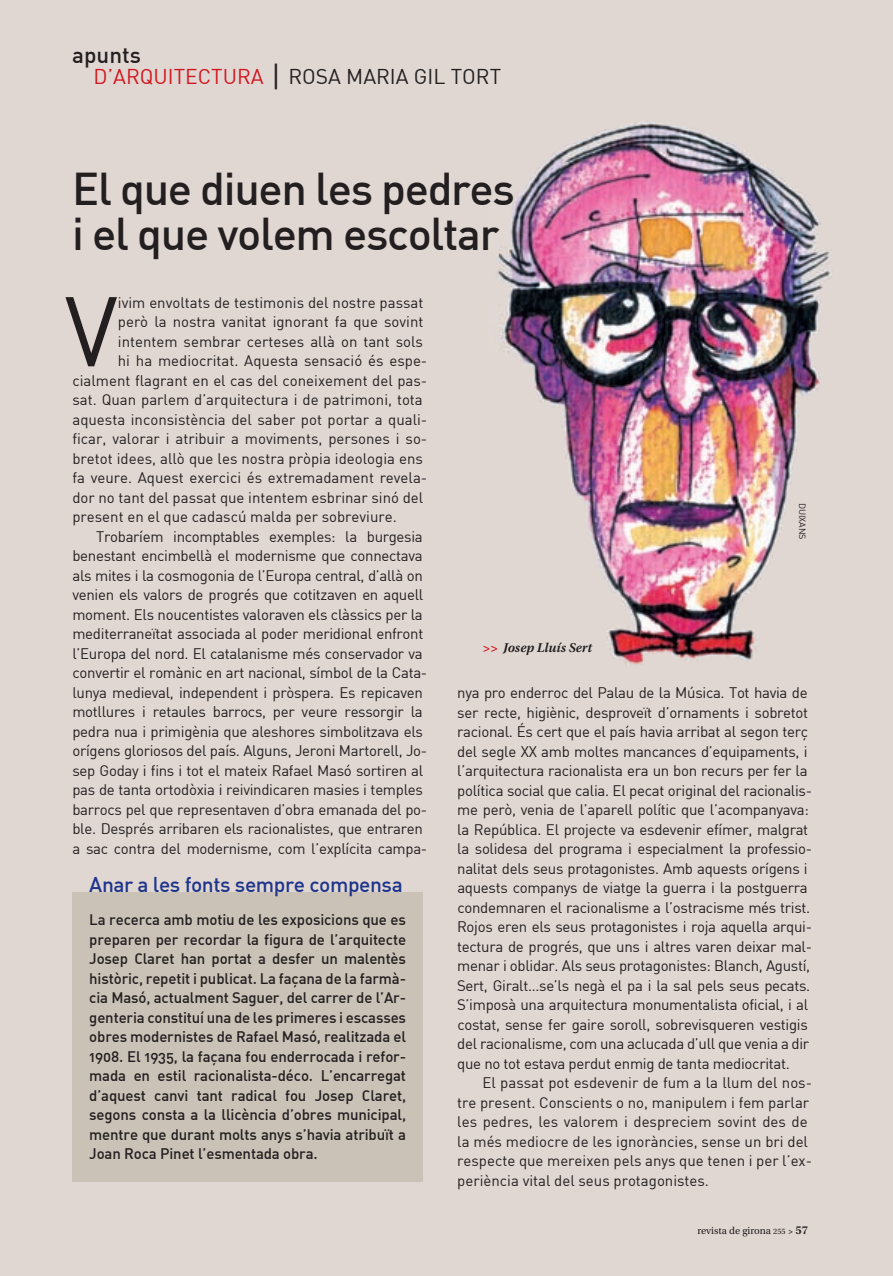
<style>
.page{position:relative;width:893px;height:1276px;background:#e1d7d2}
.page>*{position:absolute;margin:0;border:0;box-sizing:border-box;transform-origin:0 0}
.Apunts_text{font:97.2px "DIN";color:#231f20}
.Apunts_text-2{font:500 45px/45px "DIN";letter-spacing:-.03em;color:#231f20}
.t1{font:500 22.5px "DIN";color:#231f20}
.Apunts_text-3{font:500 21px "DIN";letter-spacing:-.02em;color:#1e358b}
.t2{font:21px "DIN";color:#231f20}
.t3{font:21px "DIN";color:#d2161e}
.Apunts_text-4{font:15px/19.5px "DIN";letter-spacing:-.02em;color:#231f20}
.Apunts_text-5{font:15px/19.5px "DIN";color:#231f20}
.Apunts_text-6{font:15px/19.5px "DIN Medium Alternate";letter-spacing:-.01em;color:#231f20;text-align:justify}
.Secccions_Peus{font:italic 600 13.5px "Utopia Std";color:#231f20}
.t4{font:10.5px "Utopia Std";color:#231f20}
.Seccions_Fotograf{font:9px "DIN";color:#231f20}
.s1{font-size:30px}
.s2{color:#d2161e}
.s3{font-size:8.25px}
.s4{font-weight:600;font-size:9px}
.s5{font-weight:600;font-size:12px}
</style>
<div class="page">
<div style="left:72px;top:891px;width:351px;height:290px;background:#cbc2b7"></div>
<img style="left:497px;top:121px;width:335px;height:545px">
<p class="t1" style="left:72px;top:40px;width:70px">apunts</p>
<p class="t3" style="left:94px;top:63px;width:33px">D’ARQUIT</p>
<p class="t3" style="left:185px;top:63px;width:27px">ECTURA</p>
<p class="t2" style="left:271px;top:63px;width:232px"><span class="s1">|</span> Rosa Maria Gil Tort</p>
<p class="Apunts_text-2" style="left:72px;top:165px;width:444px">El que diuen les pedres i el que volem escoltar</p>
<p class="Apunts_text" style="left:65px;top:270px;width:53px">V</p>
<p class="Apunts_text-5" style="left:118px;top:292px;width:307px">ivim envoltats de testimonis del nostre passat</p>
<p class="Apunts_text-4" style="left:118px;top:312px;width:307px">però la nostra vanitat ignorant fa que sovint</p>
<p class="Apunts_text-5" style="left:118px;top:331px;width:307px">intentem sembrar certeses allà on tant sols</p>
<p class="Apunts_text-5" style="left:118px;top:351px;width:311px">hi ha mediocritat. Aquesta sensació és espe-</p>
<p class="Apunts_text-5" style="left:72px;top:370px;width:356px">cialment flagrant en el cas del coneixement del pas-</p>
<p class="Apunts_text-4" style="left:72px;top:390px;width:352px">sat. Quan parlem d’arquitectura i de patrimoni, tota</p>
<p class="Apunts_text-5" style="left:72px;top:409px;width:356px">aquesta inconsistència del saber pot portar a quali-</p>
<p class="Apunts_text-5" style="left:72px;top:429px;width:356px">ficar, valorar i atribuir a moviments, persones i so-</p>
<p class="Apunts_text-5" style="left:72px;top:448px;width:352px">bretot idees, allò que les nostra pròpia ideologia ens</p>
<p class="Apunts_text-5" style="left:72px;top:468px;width:356px">fa veure. Aquest exercici és extremadament revela-</p>
<p class="Apunts_text-5" style="left:72px;top:487px;width:352px">dor no tant del passat que intentem esbrinar sinó del</p>
<p class="Apunts_text-5" style="left:72px;top:507px;width:326px">present en el que cadascú malda per sobreviure.</p>
<p class="Apunts_text-4" style="left:72px;top:526px;width:356px;text-indent:24px">Trobaríem incomptables exemples: la burgesia benestant encimbellà el modernisme que connectava als mites i la cosmogonia de l’Europa central, d’allà on venien els valors de progrés que cotitzaven en aquell moment. Els noucentistes valoraven els clàssics per la mediterraneïtat associada al poder meridional enfront l’Europa del nord. El catalanisme més conservador va convertir el romànic en art nacional, símbol de la Cata&shy;lunya medieval, independent i pròspera. Es repicaven motllures i retaules barrocs, per veure ressorgir la pedra nua i primigènia que aleshores simbolitzava els orígens gloriosos del país. Alguns, Jeroni Martorell, Jo&shy;sep Goday i fins i tot el mateix Rafael Masó sortiren al pas de tanta ortodòxia i reivindicaren masies i temples barrocs pel que representaven d’obra emanada del po&shy;ble. Després arribaren els racionalistes, que entraren a sac contra del modernisme, com l’explícita campa-</p>
<p class="Apunts_text-3" style="left:89px;top:871px;width:315px">Anar a les fonts sempre compensa</p>
<p class="Apunts_text-6" style="left:89px;top:909px;width:318px">La recerca amb motiu de les exposicions que es preparen per recordar la figura de l’arquitecte Josep Claret han portat a desfer un malentès històric, repetit i publicat. La façana de la farmà&shy;cia Masó, actualment Saguer, del carrer de l’Ar&shy;genteria constituí una de les primeres i escasses obres modernistes de Rafael Masó, realitzada el 1908. El 1935, la façana fou enderrocada i refor&shy;mada en estil racionalista-déco. L’encarregat d’aquest canvi tant radical fou Josep Claret, segons consta a la llicència d’obres municipal, mentre que durant molts anys s’havia atribuït a Joan Roca Pinet l’esmentada obra.</p>
<p class="Secccions_Peus" style="left:482px;top:640px;width:111px"><span class="s2">&gt;&gt;</span> Josep Lluís Sert</p>
<p class="Seccions_Fotograf" style="left:808px;top:503px;width:38px;rotate:90deg">D uixans</p>
<p class="Apunts_text-4" style="left:457px;top:682px;width:357px">nya pro enderroc del Palau de la M úsica. Tot havia de ser recte, higiènic, desproveït d’ornaments i sobretot racional. És cert que el país havia arribat al segon terç del segle XX amb moltes mancances d’equipaments, i l’arquitectura racionalista era un bon recurs per fer la política social que calia. El pecat original del racionalis&shy;me però, venia de l’aparell polític que l’acompanyava: la República. El projecte va esdevenir efímer, malgrat la solidesa del programa i especialment la professio&shy;nalitat dels seus protagonistes. Amb aquests orígens i aquests companys de viatge la guerra i la postguerra condemnaren el racionalisme a l’ostracisme més trist.<br>Rojos eren els seus protagonistes i roja aquella arqui&shy;tectura de progrés, que uns i altres varen deixar mal&shy;menar i oblidar. Als seus protagonistes: Blanch, Agustí, Sert, Giralt…se’ls negà el pa i la sal pels seus pecats.<br>S’imposà una arquitectura monumentalista oficial, i al costat, sense fer gaire soroll, sobrevisqueren vestigis del racionalisme, com una aclucada d’ull que venia a dir que no tot estava perdut enmig de tanta mediocritat.</p>
<p class="Apunts_text-5" style="left:457px;top:1072px;width:356px;text-indent:25px">El passat pot esdevenir de fum a la llum del nos&shy;tre present. Conscients o no, manipulem i fem parlar les pedres, les valorem i despreciem sovint des de la més mediocre de les ignoràncies, sense un bri del respecte que mereixen pels anys que tenen i per l’ex&shy;periència vital del seus protagonistes.</p>
<p class="t4" style="left:697px;top:1224px;width:112px">revista de girona <span class="s3">255</span> <span class="s4">&gt;</span> <span class="s5">57</span></p>
</div>
